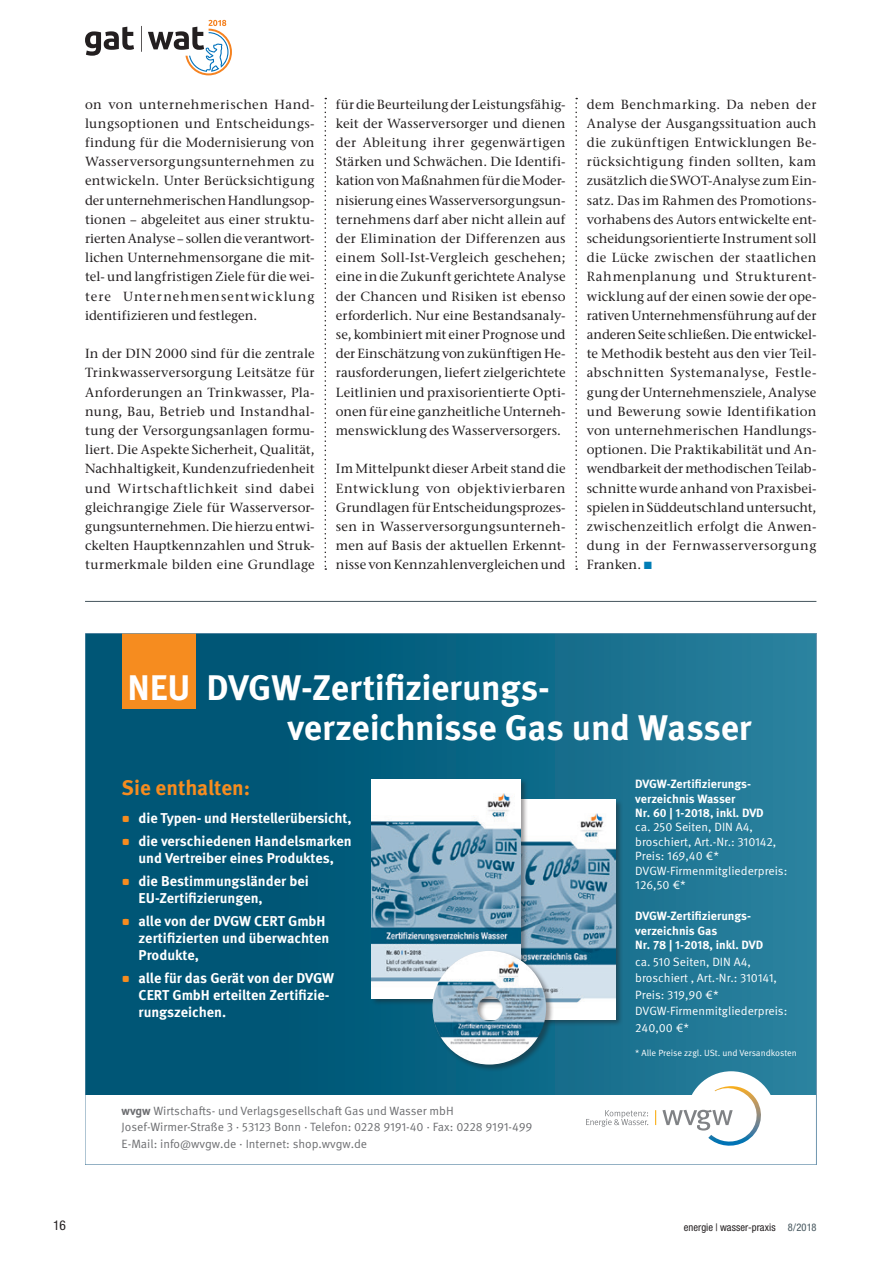
<style>
.page{position:relative;width:893px;height:1263px;background:#fff}
.page>*{position:absolute;margin:0;border:0;box-sizing:border-box;transform-origin:0 0}
.t1{font:700 35.55px/40.5px "Meta OT";letter-spacing:-.01em;color:#fff}
.t2{font:700 21px "Meta OT";color:#f68c1f}
.t3{font:700 14.25px/22.8px "Meta OT";color:#fff}
.t4{font:condensed 13.5px "Helvetica Neue LT Std";color:#231f20}
.t5{font:500 13.2px/19.2px "Stone Serif ITC Pro";letter-spacing:.015em;color:#231f20;text-align:justify}
.t6{font:12px/14.4px "Meta OT Norm";color:#fff}
.t7{font:12px/16.5px "Meta OT Norm";color:#6c6d70}
.t8{font:700 12px/14.4px "Meta OT";color:#fff}
.t9{font:condensed 10.5px "Helvetica Neue LT Std";letter-spacing:.005em;color:#231f20}
.t10{font:9px "Meta OT Norm";letter-spacing:-.005em;color:#fff}
.s1{font-family:"Meta OT";font-weight:700}
.s2{color:#45555d}
</style>
<div class="page">
<svg style="left:325px;top:98px;width:1px;height:472px"></svg>
<svg style="left:575px;top:98px;width:2px;height:472px"></svg>
<hr style="left:85px;top:601px;width:731px;height:1px;background:#45555d">
<svg style="left:85px;top:27px;width:49px;height:29px"></svg>
<svg style="left:148px;top:20px;width:84px;height:55px"></svg>
<svg style="left:141px;top:26px;width:1px;height:26px"></svg>
<div style="left:85px;top:633px;width:731px;height:461px;background:linear-gradient(to right,#004d6d,#267f9c)"></div>
<div style="left:686px;top:1071px;width:90px;height:89px;background:#fff;border-radius:50%"></div>
<svg style="left:662px;top:1084px;width:103px;height:62px"></svg>
<svg style="left:655px;top:1110px;width:1px;height:15px"></svg>
<svg style="left:586px;top:1110px;width:62px;height:17px"></svg>
<div style="left:463px;top:799px;width:160px;height:228px;background:#231f20;opacity:.45"></div>
<img style="left:529px;top:800px;width:86px;height:219px">
<div style="left:371px;top:778px;width:158px;height:228px;background:#231f20;opacity:.45"></div>
<img style="left:372px;top:779px;width:149px;height:219px">
<div style="left:432px;top:950px;width:122px;height:122px;background:#231f20;opacity:.45"></div>
<img style="left:432px;top:951px;width:114px;height:113px;border-radius:57px">
<div style="left:122px;top:633px;width:74px;height:75px;background:#f68c1f"></div>
<svg style="left:123px;top:816px;width:6px;height:6px"></svg>
<svg style="left:123px;top:839px;width:6px;height:6px"></svg>
<svg style="left:123px;top:879px;width:6px;height:6px"></svg>
<svg style="left:123px;top:919px;width:6px;height:6px"></svg>
<svg style="left:123px;top:975px;width:6px;height:7px"></svg>
<p class="t5" style="left:85px;top:94px;width:231px">on von unternehmerischen Hand&shy;lungsoptionen und Entscheidungs&shy;findung für die Modernisierung von Wasserversorgungsunternehmen zu entwickeln. Unter Berücksichtigung der unternehmerischen Handlungsop&shy;tionen – abgeleitet aus einer struktu&shy;rierten Analyse – sollen die verantwort&shy;lichen Unternehmensorgane die mit&shy;tel- und langfristigen Ziele für die wei&shy;tere Unternehmensentwicklung identifizieren und festlegen.</p>
<p class="t5" style="left:85px;top:344px;width:231px">In der DIN 2000 sind für die zentrale Trinkwasserversorgung Leitsätze für Anforderungen an Trinkwasser, Pla&shy;nung, Bau, Betrieb und Instandhal&shy;tung der Versorgungsanlagen formu&shy;liert. Die Aspekte Sicherheit, Qualität, Nachhaltigkeit, Kundenzufriedenheit und Wirtschaftlichkeit sind dabei gleichrangige Ziele für Wasserversor&shy;gungsunternehmen. Die hierzu entwi&shy;ckelten Hauptkennzahlen und Struk&shy;turmerkmale bilden eine Grundlage</p>
<p class="t5" style="left:336px;top:94px;width:231px">für die Beurteilung der Leistungsfähig&shy;keit der Wasserversorger und dienen der Ableitung ihrer gegenwärtigen Stärken und Schwächen. Die Identifi&shy;kation von Maßnahmen für die Moder&shy;nisierung eines Wasserversorgungsun&shy;ternehmens darf aber nicht allein auf der Elimination der Differenzen aus einem Soll-Ist-Vergleich geschehen; eine in die Zukunft gerichtete Analyse der Chancen und Risiken ist ebenso erforderlich. Nur eine Bestandsanaly&shy;se, kombiniert mit einer Prognose und der Einschätzung von zukünftigen He&shy;rausforderungen, liefert zielgerichtete Leitlinien und praxisorientierte Opti&shy;onen für eine ganzheitliche Unterneh&shy;menswicklung des Wasserversorgers.</p>
<p class="t5" style="left:336px;top:459px;width:231px">Im Mittelpunkt dieser Arbeit stand die Entwicklung von objektivierbaren Grundlagen für Entscheidungsprozes&shy;sen in Wasserversorgungsunterneh&shy;men auf Basis der aktuellen Erkennt&shy;nisse von Kennzahlenvergleichen und</p>
<p class="t5" style="left:587px;top:94px;width:231px">dem Benchmarking. Da neben der Analyse der Ausgangssituation auch die zukünftigen Entwicklungen Be&shy;rücksichtigung finden sollten, kam zusätzlich die SWOT-Analyse zum Ein&shy;satz. Das im Rahmen des Promotions&shy;vorhabens des Autors entwickelte ent&shy;scheidungsorientierte Instrument soll die Lücke zwischen der staatlichen Rahmenplanung und Strukturent&shy;wicklung auf der einen sowie der ope&shy;rativen Unternehmensführung auf der anderen Seite schließen. Die entwickel&shy;te Methodik besteht aus den vier Teil&shy;abschnitten Systemanalyse, Festle&shy;gung der Unternehmensziele, Analyse und Bewerung sowie Identifikation von unternehmerischen Handlungs&shy;optionen. Die Praktikabilität und An&shy;wendbarkeit der methodischen Teilab&shy;schnitte wurde anhand von Praxisbei&shy;spielen in Süddeutschland untersucht, zwischenzeitlich erfolgt die Anwen&shy;dung in der Fernwasserversorgung Franken.</p>
<h1 class="t1" style="left:287px;top:668px;width:466px;text-indent:-160px">NEU DVGW-Zertifizierungs&shy;verzeichnisse Gas und Wasser</h1>
<h2 class="t2" style="left:122px;top:775px;width:130px">Sie enthalten:</h2>
<p class="t3" style="left:139px;top:807px;width:215px">die Typen- und Herstellerübersicht, die verschiedenen Handelsmarken</p>
<p class="t3" style="left:139px;top:847px;width:197px">und Vertreiber eines Produktes, die Bestimmungsländer bei</p>
<p class="t3" style="left:139px;top:887px;width:188px">EU-Zertifizierungen,<br>alle von der DVGW CERT GmbH</p>
<p class="t3" style="left:139px;top:930px;width:192px;line-height:17.1px">zertifizierten und überwachten<br>Produkte,</p>
<p class="t3" style="left:139px;top:970px;width:197px;line-height:17.1px">alle für das Gerät von der DVGW<br>CERT GmbH erteilten Zertifizie&shy;rungszeichen.</p>
<p class="t7" style="left:122px;top:1102px;width:412px"><span class="s1">wvgw</span> Wirtschafts- und Verlagsgesellschaft Gas und Wasser mbH<br>Josef-Wirmer-Straße 3 · 53123 Bonn · Telefon: 0228 9191-40 · Fax: 0228 9191-499<br>E-Mail: info@wvgw.de · Internet: shop.wvgw.de</p>
<p class="t8" style="left:635px;top:777px;width:130px">DVGW-Zertifizierungs&shy;verzeichnis Wasser<br>Nr. 60 | 1-2018, inkl. DVD</p>
<p class="t6" style="left:635px;top:820px;width:154px">ca. 250 Seiten, DIN A4, broschiert, Art.-Nr.: 310142,<br>Preis: 169,40 €*<br>DVGW-Firmenmitgliederpreis:<br>126,50 €*</p>
<p class="t8" style="left:635px;top:909px;width:130px">DVGW-Zertifizierungs&shy;verzeichnis Gas<br>Nr. 78 | 1-2018, inkl. DVD</p>
<p class="t6" style="left:635px;top:953px;width:154px;line-height:16.5px">ca. 510 Seiten, DIN A4, broschiert , Art.-Nr.: 310141,<br>Preis: 319,90 €*<br>DVGW-Firmenmitgliederpreis:<br>240,00 €*</p>
<p class="t10" style="left:635px;top:1047px;width:163px">* Alle Preise zzgl. USt. und Versandkosten</p>
<p class="t4" style="left:53px;top:1218px;width:14px">16</p>
<p class="t9" style="left:684px;top:1221px;width:134px">energie | wasser-praxis <span class="s2">8/2018</span></p>
</div>
